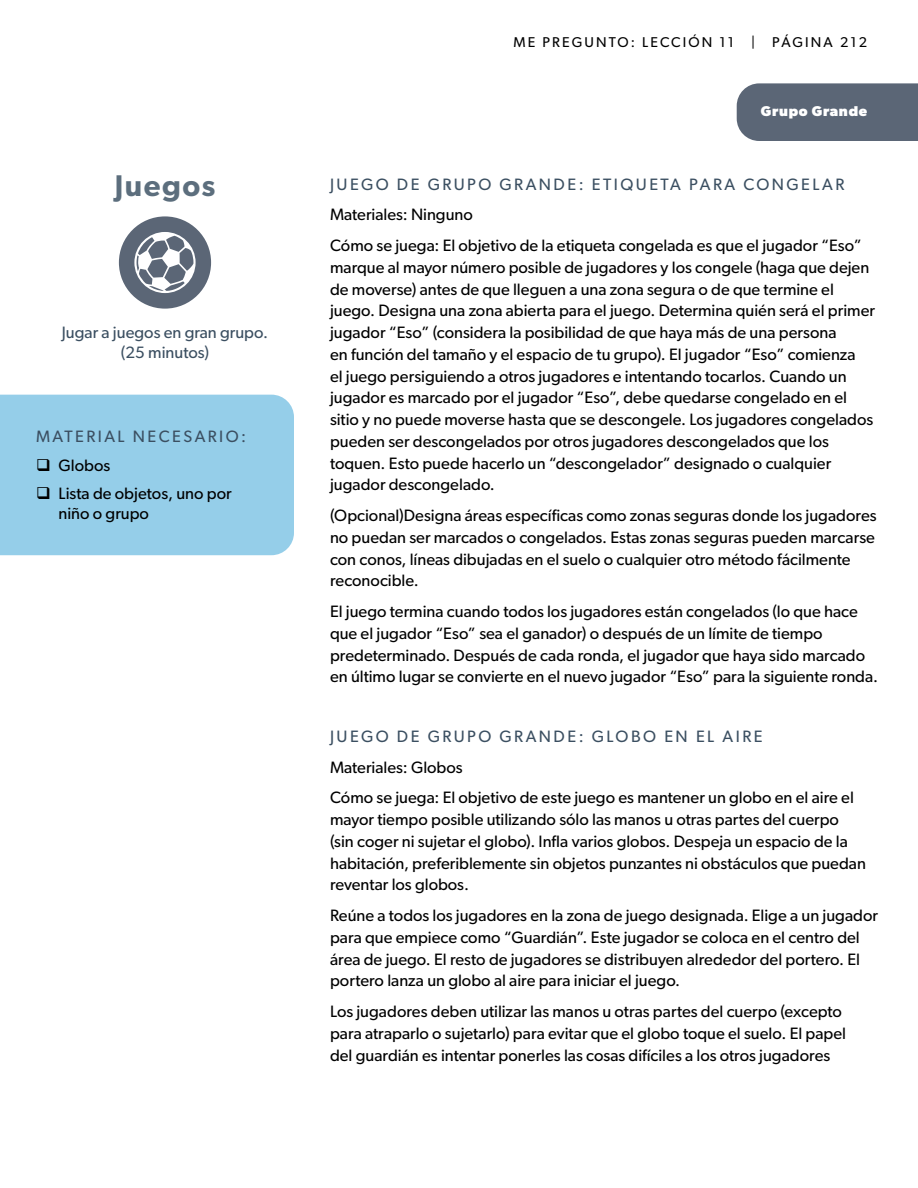
<style>
.page{position:relative;width:918px;height:1188px;background:#fff}
.page>*{position:absolute;margin:0;border:0;box-sizing:border-box;transform-origin:0 0}
.t1{font:600 30px "Gibson";letter-spacing:.05em;color:#5c6e7d}
.t2{font:16.5px/21.8px "Gibson";color:#000}
.t3{font:16.5px "Gibson";letter-spacing:.15em;color:#3b4f61}
.t4{font:16.5px/19.8px "Gibson";color:#3b4f61;text-align:center}
.t5{font:14.25px "Gibson";letter-spacing:.15em;color:#000}
.t6{font:700 14.25px "Gibson";letter-spacing:.05em;color:#fff}
</style>
<div class="page">
<div style="left:737px;top:83px;width:181px;height:58px;background:#5b6676"></div>
<div style="left:119px;top:216px;width:92px;height:93px;background:#5b6676;border-radius:50%"></div>
<svg style="left:134px;top:232px;width:62px;height:61px"></svg>
<div style="left:0;top:395px;width:294px;height:160px;background:#95cee9"></div>
<h1 class="t1" style="left:115px;top:168px;width:102px">Juegos</h1>
<p class="t4" style="left:62px;top:323px;width:208px">Jugar a juegos en gran grupo. (25 minutos)</p>
<p class="t3" style="left:36px;top:426px;width:212px">MATERIAL NECESARIO:</p>
<p class="t2" style="left:36px;top:454px;width:76px">❑ Globos</p>
<p class="t2" style="left:59px;top:484px;width:175px;line-height:19.8px;text-indent:-23px">❑ Lista de objetos, uno por niño o grupo</p>
<p class="t5" style="left:514px;top:34px;width:355px">ME PREGUNTO: LECCIÓN 11 | PÁGINA 212</p>
<p class="t6" style="left:761px;top:103px;width:108px">Grupo Grande</p>
<p class="t3" style="left:330px;top:174px;width:516px">JUEGO DE GRUPO GRANDE: ETIQUETA PARA CONGELAR</p>
<p class="t2" style="left:330px;top:199px;width:533px;line-height:30.8px">Materiales: Ninguno<br>Cómo se juega: El objetivo de la etiqueta congelada es que el jugador “Eso”</p>
<p class="t2" style="left:330px;top:256px;width:547px">marque al mayor número posible de jugadores y los congele (haga que dejen de moverse) antes de que lleguen a una zona segura o de que termine el juego. Designa una zona abierta para el juego. Determina quién será el primer jugador “Eso” (considera la posibilidad de que haya más de una persona<br>en función del tamaño y el espacio de tu grupo). El jugador “Eso” comienza<br>el juego persiguiendo a otros jugadores e intentando tocarlos. Cuando un jugador es marcado por el jugador “Eso”, debe quedarse congelado en el sitio y no puede moverse hasta que se descongele. Los jugadores congelados pueden ser descongelados por otros jugadores descongelados que los toquen. Esto puede hacerlo un “descongelador” designado o cualquier jugador descongelado.</p>
<p class="t2" style="left:330px;top:504px;width:548px">(Opcional)Designa áreas específicas como zonas seguras donde los jugadores no puedan ser marcados o congelados. Estas zonas seguras pueden marcarse con conos, líneas dibujadas en el suelo o cualquier otro método fácilmente reconocible.</p>
<p class="t2" style="left:330px;top:600px;width:550px">El juego termina cuando todos los jugadores están congelados (lo que hace que el jugador “Eso” sea el ganador) o después de un límite de tiempo predeterminado. Después de cada ronda, el jugador que haya sido marcado en último lugar se convierte en el nuevo jugador “Eso” para la siguiente ronda.</p>
<p class="t3" style="left:330px;top:726px;width:434px">JUEGO DE GRUPO GRANDE: GLOBO EN EL AIRE</p>
<p class="t2" style="left:330px;top:751px;width:525px;line-height:30.8px">Materiales: Globos<br>Cómo se juega: El objetivo de este juego es mantener un globo en el aire el</p>
<p class="t2" style="left:330px;top:808px;width:538px">mayor tiempo posible utilizando sólo las manos u otras partes del cuerpo (sin coger ni sujetar el globo). Infla varios globos. Despeja un espacio de la habitación, preferiblemente sin objetos punzantes ni obstáculos que puedan reventar los globos.</p>
<p class="t2" style="left:330px;top:904px;width:550px">Reúne a todos los jugadores en la zona de juego designada. Elige a un jugador para que empiece como “Guardián”. Este jugador se coloca en el centro del área de juego. El resto de jugadores se distribuyen alrededor del portero. El portero lanza un globo al aire para iniciar el juego.</p>
<p class="t2" style="left:330px;top:1000px;width:518px">Los jugadores deben utilizar las manos u otras partes del cuerpo (excepto para atraparlo o sujetarlo) para evitar que el globo toque el suelo. El papel del guardián es intentar ponerles las cosas difíciles a los otros jugadores</p>
</div>
